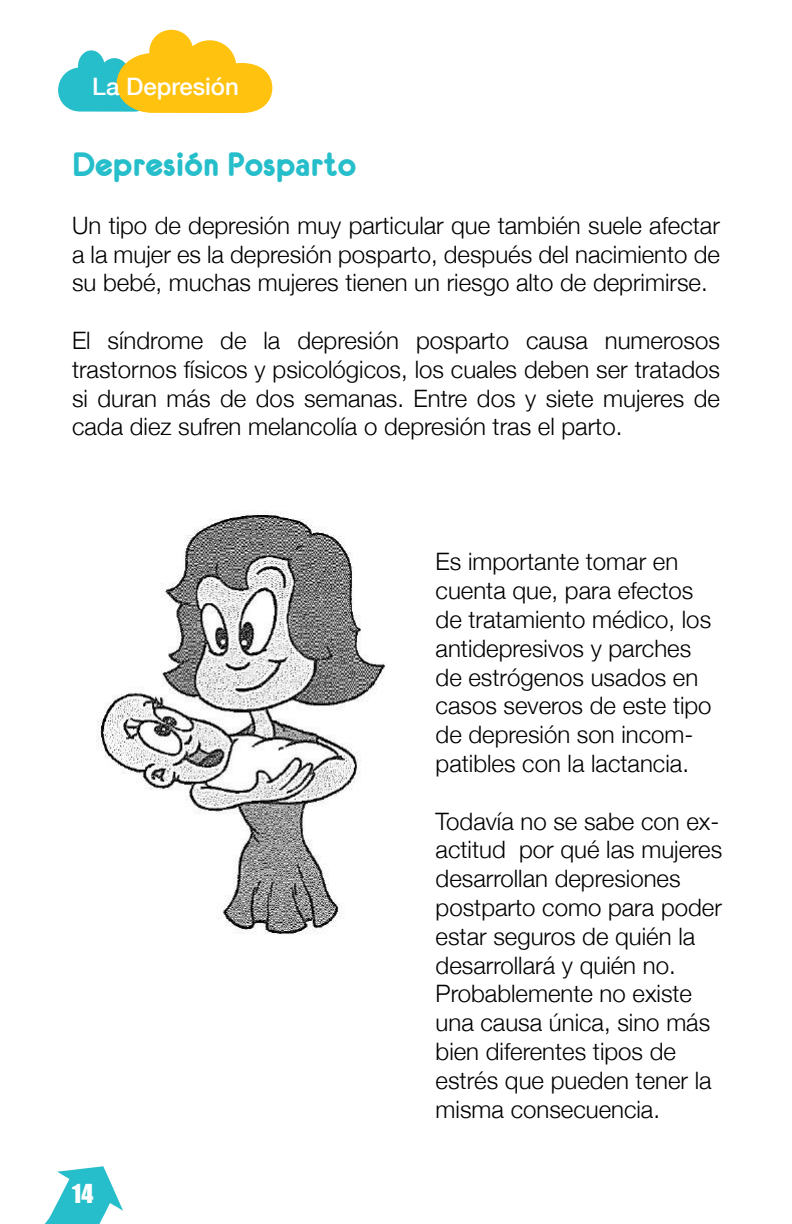
<style>
.page{position:relative;width:792px;height:1224px;background:#fff}
.page>*{position:absolute;margin:0;border:0;box-sizing:border-box;transform-origin:0 0}
.t1{font:36px "Eurofurencebold";color:#26beca}
.t2{font:300 24px/28.8px "Helvetica Neue";color:#000;text-align:justify}
.t3{font:500 24px "Helvetica Neue";color:#fff}
.t4{font:24px "Impact";color:#fff}
</style>
<div class="page">
<svg style="left:44px;top:1166px;width:79px;height:58px"></svg>
<svg style="left:58px;top:30px;width:214px;height:83px"></svg>
<img style="left:96px;top:511px;width:289px;height:424px">
<p class="t3" style="left:92px;top:67px;width:148px">La Depresión</p>
<h1 class="t1" style="left:72px;top:146px;width:286px">Depresión Posparto</h1>
<p class="t2" style="left:72px;top:209px;width:649px">Un tipo de depresión muy particular que también suele afectar a la mujer es la depresión posparto, después del nacimiento de su bebé, muchas mujeres tienen un riesgo alto de deprimirse.</p>
<p class="t2" style="left:72px;top:325px;width:650px">El síndrome de la depresión posparto causa numerosos trastornos físicos y psicológicos, los cuales deben ser tratados si duran más de dos semanas. Entre dos y siete mujeres de cada diez sufren melancolía o depresión tras el parto.</p>
<p class="t4" style="left:72px;top:1175px;width:23px">14</p>
<p class="t2" style="left:436px;top:546px;width:278px;text-align:left">Es importante tomar en cuenta que, para efectos de tratamiento médico, los antidepresivos y parches de estrógenos usados en casos severos de este tipo de depresión son incom&shy;patibles con la lactancia.</p>
<p class="t2" style="left:436px;top:805px;width:288px;text-align:left">Todavía no se sabe con ex&shy;actitud por qué las mujeres desarrollan depresiones postparto como para poder estar seguros de quién la desarrollará y quién no.<br>Probablemente no existe una causa única, sino más bien diferentes tipos de estrés que pueden tener la misma consecuencia.</p>
</div>
